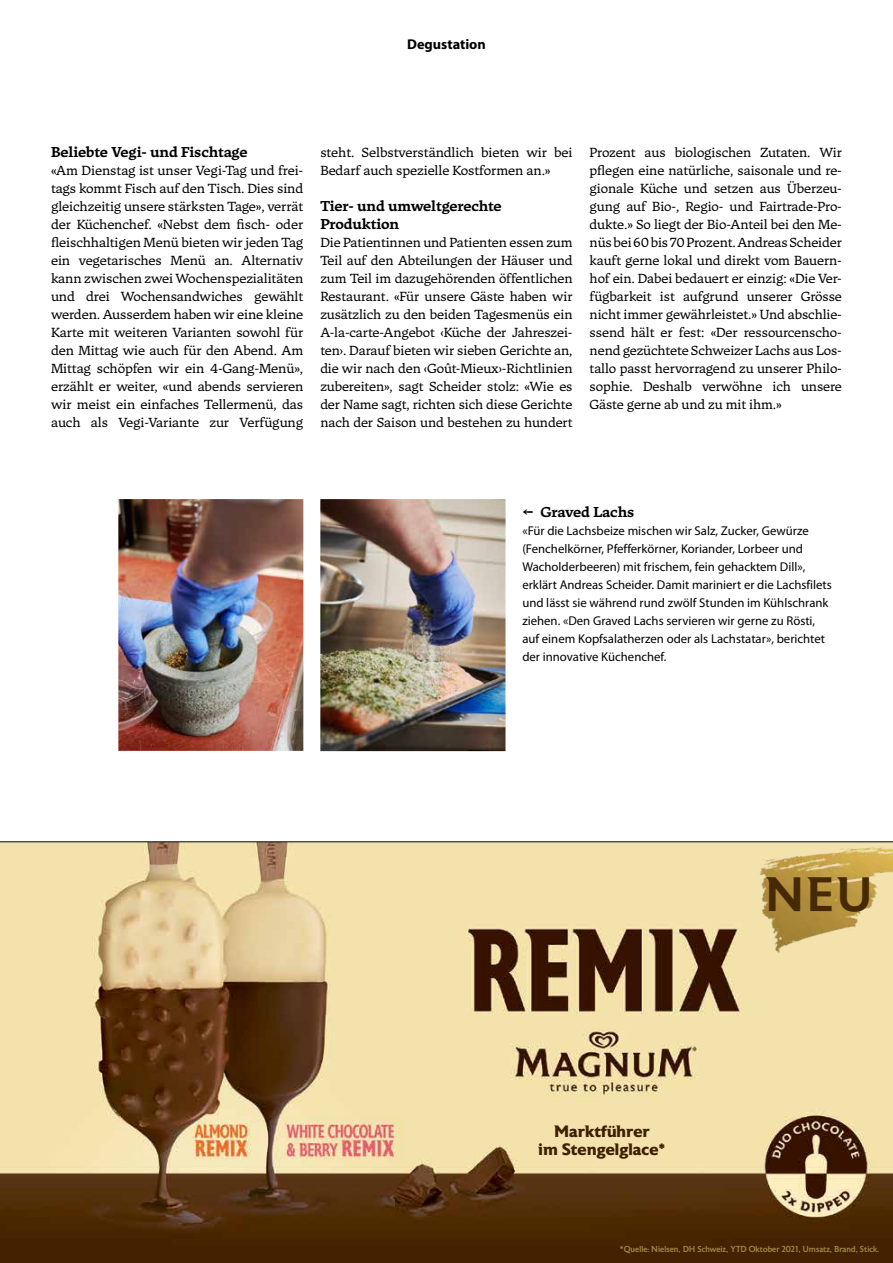
<style>
.page{position:relative;width:893px;height:1263px;background:#fff}
.page>*{position:absolute;margin:0;border:0;box-sizing:border-box;transform-origin:0 0}
.t1{font:500 48.3px "Astoria";color:#462a06}
.t2{font:700 16.5px/18px "Astoria";color:#3e1f00;text-align:center}
.t3{font:700 14.25px/18px "Tuna";letter-spacing:-.01em;color:#000}
.t4{font:700 14.25px "Myriad Pro";color:#000}
.t5{font:13.2px/18px "Tuna";letter-spacing:-.01em;color:#000;text-align:justify}
.t6{font:12.75px/18px "Myriad Pro";color:#000}
.t7{font:500 8.7px "Astoria";color:#9d8443;scale:.95 1}
</style>
<div class="page">
<img style="left:0;top:842px;width:893px;height:421px">
<img style="left:742px;top:847px;width:151px;height:115px">
<img style="left:320px;top:499px;width:185px;height:252px">
<img style="left:118px;top:499px;width:185px;height:252px">
<hr style="left:0;top:841px;width:893px;height:1px;background:#000">
<p class="t4" style="left:407px;top:35px;width:80px">Degustation</p>
<p class="t3" style="left:51px;top:143px;width:198px">Beliebte Vegi- und Fischtage</p>
<p class="t5" style="left:51px;top:161px;width:254px">«Am Dienstag ist unser Vegi-Tag und frei&shy;tags kommt Fisch auf den Tisch. Dies sind gleichzeitig unsere stärksten Tage», verrät der Küchenchef. «Nebst dem fisch- oder fleischhaltigen Menü bieten wir jeden Tag ein vegetarisches Menü an. Alternativ kann zwischen zwei Wochenspezialitäten und drei Wochensandwiches gewählt werden. Ausserdem haben wir eine kleine Karte mit weiteren Varianten sowohl für den Mittag wie auch für den Abend. Am Mittag schöpfen wir ein 4-Gang-Menü», erzählt er weiter, «und abends servieren wir meist ein einfaches Tellermenü, das auch als Vegi-Variante zur Verfügung</p>
<p class="t5" style="left:320px;top:143px;width:254px">steht. Selbstverständlich bieten wir bei<br>Bedarf auch spezielle Kostformen an.»</p>
<p class="t3" style="left:320px;top:197px;width:183px">Tier- und umweltgerechte<br>Produktion</p>
<p class="t5" style="left:320px;top:233px;width:254px">Die Patientinnen und Patienten essen zum Teil auf den Abteilungen der Häuser und zum Teil im dazugehörenden öffentlichen Restaurant. «Für unsere Gäste haben wir zusätzlich zu den beiden Tagesmenüs ein A-la-carte-Angebot ‹Küche der Jahreszei&shy;ten›. Darauf bieten wir sieben Gerichte an, die wir nach den ‹Goût-Mieux›-Richtlinien zubereiten», sagt Scheider stolz: «Wie es der Name sagt, richten sich diese Gerichte nach der Saison und bestehen zu hundert</p>
<p class="t5" style="left:590px;top:143px;width:254px">Prozent aus biologischen Zutaten. Wir pflegen eine natürliche, saisonale und re&shy;gionale Küche und setzen aus Überzeu&shy;gung auf Bio-, Regio- und Fairtrade-Pro&shy;dukte.» So liegt der Bio-Anteil bei den Me&shy;nüs bei 60 bis 70 Prozent. Andreas Scheider kauft gerne lokal und direkt vom Bauern&shy;hof ein. Dabei bedauert er einzig: «Die Ver&shy;fügbarkeit ist aufgrund unserer Grösse nicht immer gewährleistet.» Und abschlie&shy;ssend hält er fest: «Der ressourcenscho&shy;nend gezüchtete Schweizer Lachs aus Los&shy;tallo passt hervorragend zu unserer Philo&shy;sophie. Deshalb verwöhne ich unsere Gäste gerne ab und zu mit ihm.»</p>
<p class="t3" style="left:522px;top:503px;width:114px">← Graved Lachs</p>
<p class="t6" style="left:522px;top:522px;width:311px">«Für die Lachsbeize mischen wir Salz, Zucker, Gewürze (Fenchelkörner, Pfefferkörner, Koriander, Lorbeer und Wacholderbeeren) mit frischem, fein gehacktem Dill», erklärt Andreas Scheider. Damit mariniert er die Lachsfilets und lässt sie während rund zwölf Stunden im Kühlschrank ziehen. «Den Graved Lachs servieren wir gerne zu Rösti, auf einem Kopfsalatherzen oder als Lachstatar», berichtet der innovative Küchenchef.</p>
<p class="t2" style="left:538px;top:1122px;width:129px">Marktführer<br>im Stengelglace*</p>
<h1 class="t1" style="left:765px;top:868px;width:110px">NEU</h1>
<p class="t7" style="left:620px;top:1244px;width:275px">*Quelle: Nielsen, DH Schweiz, YTD Oktober 2021, Umsatz, Brand, Stick.</p>
</div>
